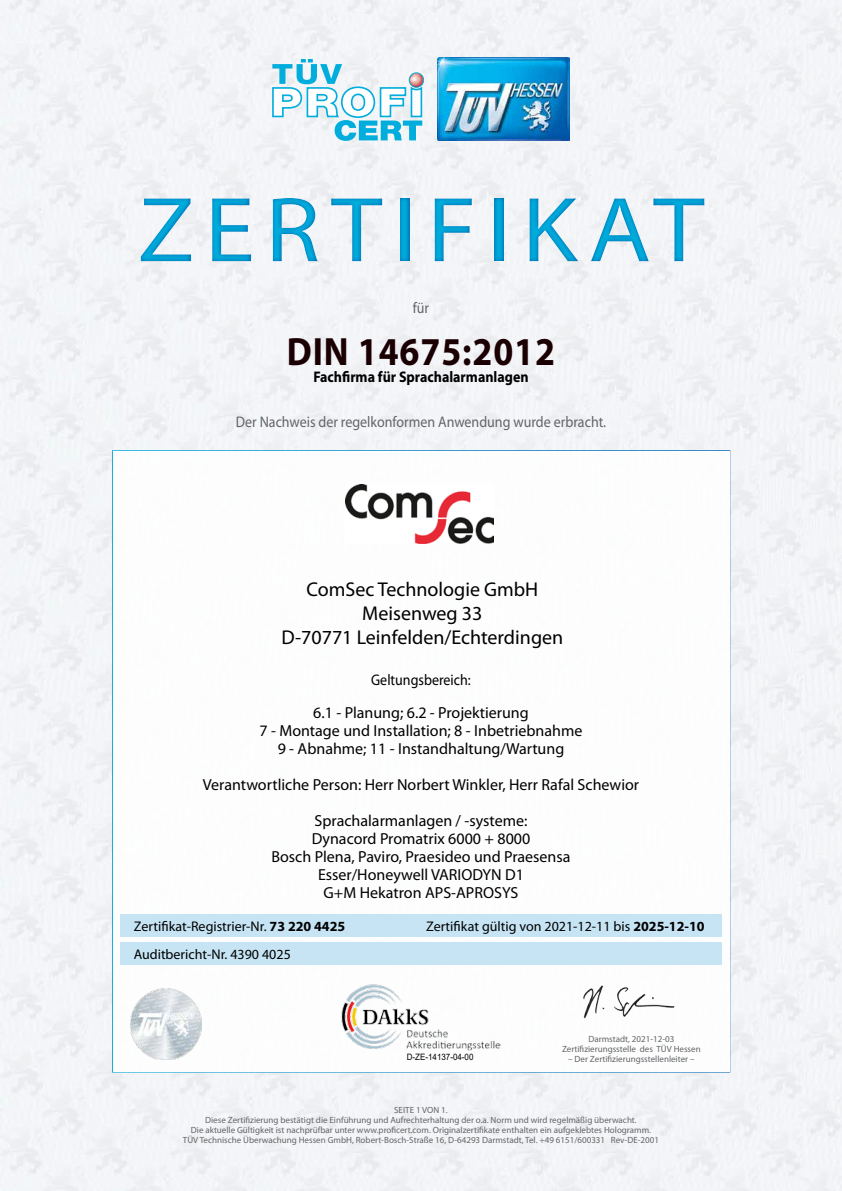
<style>
.page{position:relative;width:842px;height:1191px;background:#f3f4f7}
.page>*{position:absolute;margin:0;border:0;box-sizing:border-box;transform-origin:0 0}
.t1{font:93px "Myriad Pro";letter-spacing:.1em;color:#00addc;scale:1.1 1}
.t2{font:700 39.6px "Myriad Pro";letter-spacing:.025em;color:#1a0002;scale:.91 1}
.t3{font:20px/24px "Myriad Pro";color:#000;text-align:center}
.t4{font:16px/18px "Myriad Pro";color:#000;text-align:center}
.t5{font:15.4px "Myriad Pro";color:#636466;scale:.91 1}
.t6{font:700 15.4px "Myriad Pro";color:#000;scale:.91 1}
.t7{font:15.4px "Myriad Pro";color:#000;scale:.91 1}
.t8{font:14px/28.1px "Myriad Pro";color:#000}
.t9{font:9px/10px "Myriad Pro";color:#636466;text-align:center}
.t10{font:8.8px "Arial";color:#000;scale:.91 1}
.s1{font-weight:700}
</style>
<div class="page">
<img style="left:437px;top:57px;width:132px;height:83px">
<svg style="left:272px;top:59px;width:152px;height:82px"></svg>
<div style="left:112px;top:450px;width:618px;height:622px;background:#fff;border:2px solid #fff"></div>
<div style="left:120px;top:943px;width:601px;height:22px;background:#c0e2f3"></div>
<div style="left:120px;top:914px;width:601px;height:22px;background:#c0e2f3"></div>
<div style="left:749px;top:906px;width:78px;height:54px;background:#f2f4f6"></div>
<div style="left:736px;top:795px;width:97px;height:40px;background:#f2f4f6"></div>
<div style="left:737px;top:681px;width:95px;height:34px;background:#f2f4f6"></div>
<img style="left:583px;top:985px;width:92px;height:34px">
<div style="left:737px;top:479px;width:91px;height:36px;background:#f2f3f6"></div>
<div style="left:735px;top:1005px;width:99px;height:53px;background:#f2f4f6"></div>
<img style="left:342px;top:984px;width:158px;height:66px">
<div style="left:0;top:172px;width:842px;height:114px;background:#006bb6;opacity:.75"></div>
<img style="left:346px;top:485px;width:147px;height:58px">
<img style="left:130px;top:988px;width:71px;height:71px">
<h1 class="t1" style="left:138px;top:173px;width:517px">ZERTIFIKAT</h1>
<h3 class="t5" style="left:413px;top:298px;width:20px">für</h3>
<h2 class="t2" style="left:287px;top:326px;width:296px">DIN 14675:2012</h2>
<h3 class="t6" style="left:313px;top:367px;width:238px">Fachfirma für Sprachalarmanlagen</h3>
<h3 class="t5" style="left:236px;top:412px;width:408px">Der Nachweis der regelkonformen Anwendung wurde erbracht.</h3>
<h3 class="t3" style="left:281px;top:577px;width:283px">ComSec Technologie GmbH<br>Meisenweg 33<br>D-70771 Leinfelden/Echterdingen</h3>
<h3 class="t7" style="left:371px;top:670px;width:111px">Geltungsbereich:</h3>
<h3 class="t4" style="left:259px;top:703px;width:324px">6.1 - Planung; 6.2 - Projektierung<br>7 - Montage und Installation; 8 - Inbetriebnahme<br>9 - Abnahme; 11 - Instandhaltung/Wartung</h3>
<h3 class="t4" style="left:203px;top:775px;width:438px">Verantwortliche Person: Herr Norbert Winkler, Herr Rafal Schewior</h3>
<h3 class="t4" style="left:271px;top:811px;width:301px">Sprachalarmanlagen / -systeme:<br>Dynacord Promatrix 6000 + 8000<br>Bosch Plena, Paviro, Praesideo und Praesensa Esser/Honeywell VARIODYN D1<br>G+M Hekatron APS-APROSYS</h3>
<h3 class="t8" style="left:134px;top:911px;width:213px">Zertifikat-Registrier-Nr. <span class="s1">73 220 4425<br></span>Auditbericht-Nr. 4390 4025</h3>
<h3 class="t8" style="left:426px;top:911px;width:280px">Zertifikat gültig von 2021-12-11 bis <span class="s1">2025-12-10</span></h3>
<p class="t10" style="left:407px;top:1050px;width:75px">D-ZE-14137-04-00</p>
<p class="t9" style="left:562px;top:1034px;width:140px">Darmstadt, 2021-12-03<br>Zertifizierungsstelle des TÜV Hessen</p>
<p class="t9" style="left:568px;top:1054px;width:128px">– Der Zertifizierungsstellenleiter –</p>
<p class="t9" style="left:183px;top:1105px;width:478px">SEITE 1 VON 1.<br>Diese Zertifizierung bestätigt die Einführung und Aufrechterhaltung der o.a. Norm und wird regelmäßig überwacht.<br>Die aktuelle Gültigkeit ist nachprüfbar unter www.proficert.com. Originalzertifikate enthalten ein aufgeklebtes Hologramm.<br>TÜV Technische Überwachung Hessen GmbH, Robert-Bosch-Straße 16, D-64293 Darmstadt, Tel. +49 6151/600331 Rev-DE-2001</p>
</div>
